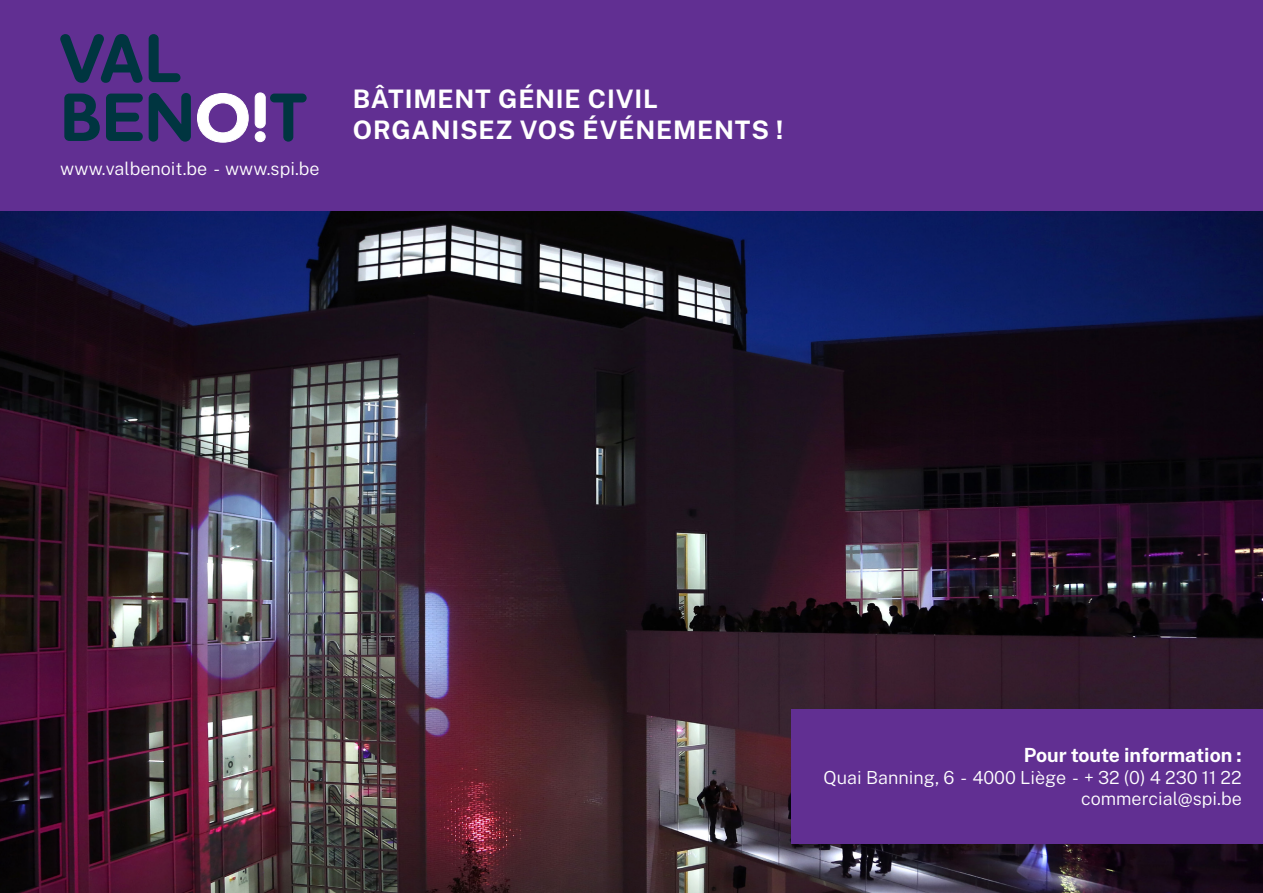
<style>
.page{position:relative;width:1263px;height:893px;background:#fff}
.page>*{position:absolute;margin:0;border:0;box-sizing:border-box;transform-origin:0 0}
.t1{font:700 25.5px "Public Sans";letter-spacing:.03em;color:#fff}
.t2{font:700 19.5px "Public Sans";color:#fff}
.t3{font:300 18px "Public Sans";color:#fff}
</style>
<div class="page">
<img style="left:0;top:210px;width:1263px;height:683px">
<div style="left:0;top:0;width:1263px;height:210px;background:#612f92"></div>
<svg style="left:60px;top:34px;width:83px;height:49px"></svg>
<svg style="left:149px;top:34px;width:31px;height:48px"></svg>
<svg style="left:64px;top:94px;width:36px;height:47px"></svg>
<svg style="left:106px;top:94px;width:37px;height:47px"></svg>
<svg style="left:149px;top:93px;width:42px;height:49px"></svg>
<svg style="left:270px;top:94px;width:37px;height:48px"></svg>
<svg style="left:197px;top:93px;width:51px;height:49px"></svg>
<div style="left:255px;top:93px;width:10px;height:35px;background:#fff;border-radius:5px"></div>
<div style="left:255px;top:93px;width:10px;height:35px;border:1px solid #fff;border-radius:5px"></div>
<div style="left:255px;top:132px;width:10px;height:10px;background:#fff;border-radius:50%"></div>
<div style="left:255px;top:132px;width:10px;height:10px;border:1px solid #fff;border-radius:50%"></div>
<div style="left:792px;top:709px;width:471px;height:134px;background:#612f92"></div>
<p class="t3" style="left:60px;top:155px;width:261px">www.valbenoit.be - www.spi.be</p>
<p class="t1" style="left:353px;top:80px;width:306px">BÂTIMENT GÉNIE CIVIL</p>
<p class="t1" style="left:353px;top:111px;width:432px">ORGANISEZ VOS ÉVÉNEMENTS !</p>
<p class="t2" style="left:1024px;top:741px;width:219px">Pour toute information :</p>
<p class="t3" style="left:823px;top:764px;width:420px">Quai Banning, 6 - 4000 Liège - + 32 (0) 4 230 11 22</p>
<p class="t3" style="left:1081px;top:786px;width:162px">commercial@spi.be</p>
</div>
